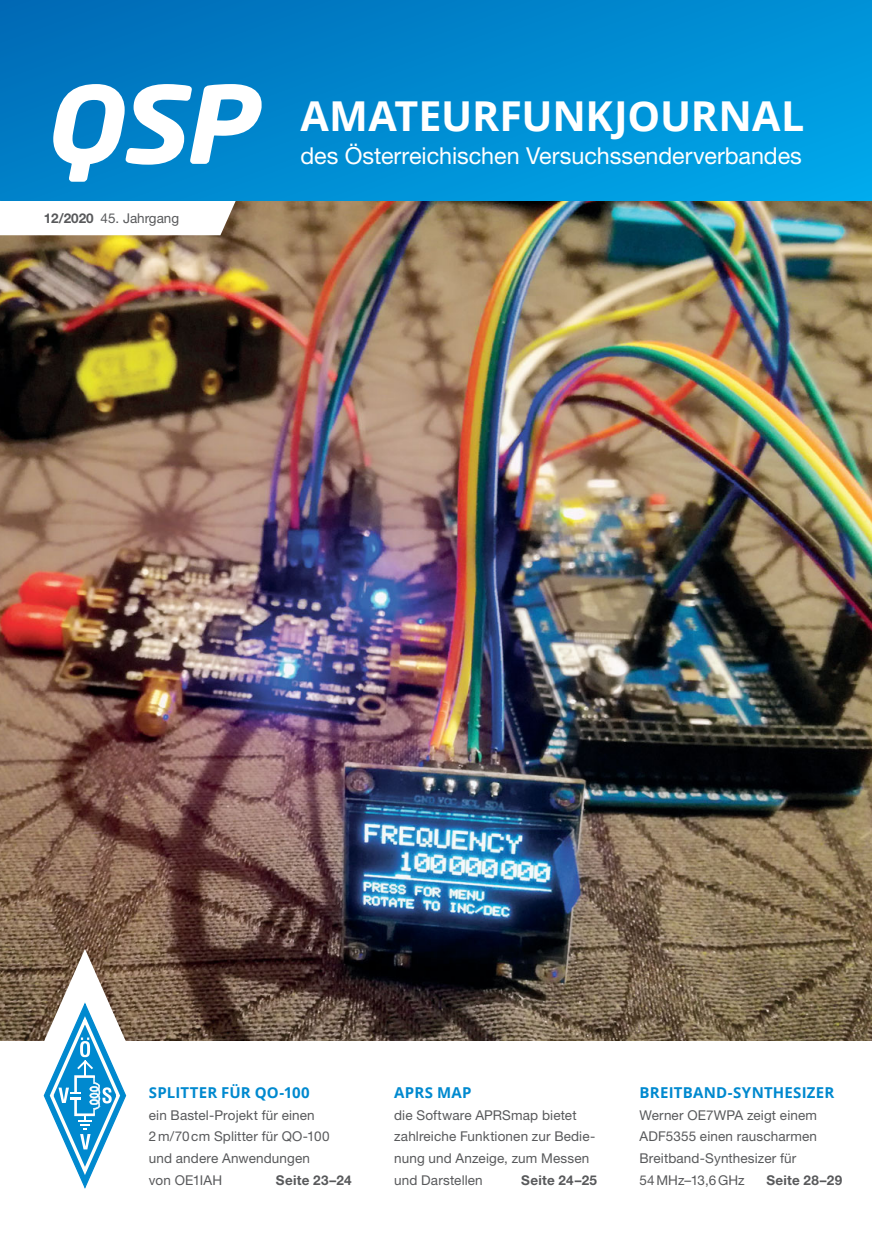
<style>
.page{position:relative;width:872px;height:1233px;background:#fff}
.page>*{position:absolute;margin:0;border:0;box-sizing:border-box;transform-origin:0 0}
.t1{font:italic 500 101.4px "Neo Tech";color:#fff;scale:1.1 1}
.t2{font:700 41.25px "Open Sans";letter-spacing:-.005em;color:#fff}
.t3{font:23.4px "Helvetica Neue LT Std";letter-spacing:-.005em;color:#fff}
.t4{font:700 15px "Open Sans";letter-spacing:.015em;color:#0089cf}
.t5{font:13.5px/21.6px "Helvetica Neue LT Std";letter-spacing:.01em;color:#58595b}
.t6{font:700 13.5px "Helvetica Neue LT Std";letter-spacing:.02em;color:#58595b}
.s1{font-weight:700}
</style>
<div class="page">
<img style="left:0;top:201px;width:872px;height:840px">
<svg style="left:0;top:0;width:872px;height:201px;background:#008bd1"></svg>
<svg style="left:0;top:82px;width:270px;height:153px"></svg>
<svg style="left:20px;top:949px;width:130px;height:240px"></svg>
<h1 class="t1" style="left:44px;top:84px;width:192px">QSP</h1>
<p class="t5" style="left:44px;top:209px;width:137px"><span class="s1">12/2020</span> 45. Jahrgang</p>
<h2 class="t2" style="left:300px;top:87px;width:505px">AMATEURFUNKJOURNAL</h2>
<h3 class="t3" style="left:300px;top:147px;width:503px">des Österreichischen Versuchssenderverbandes</h3>
<p class="t4" style="left:149px;top:1082px;width:162px">SPLITTER FÜR QO-100</p>
<p class="t5" style="left:149px;top:1105px;width:182px">ein Bastel-Projekt für einen<br>2 m/70 cm Splitter für QO-100 und andere Anwendungen von OE1IAH</p>
<p class="t6" style="left:276px;top:1175px;width:77px">Seite 23–24</p>
<p class="t4" style="left:394px;top:1082px;width:79px">APRS MAP</p>
<p class="t5" style="left:394px;top:1105px;width:202px">die Software APRSmap bietet zahlreiche Funktionen zur Bedie&shy;nung und Anzeige, zum Messen und Darstellen</p>
<p class="t6" style="left:521px;top:1175px;width:77px">Seite 24–25</p>
<p class="t4" style="left:639px;top:1082px;width:196px">BREITBAND-SYNTHESIZER</p>
<p class="t5" style="left:639px;top:1105px;width:179px">Werner OE7WPA zeigt einem<br>ADF5355 einen rausch armen<br>Breitband-Synthesizer für<br>54 MHz–13,6 GHz</p>
<p class="t6" style="left:766px;top:1175px;width:77px">Seite 28–29</p>
</div>
